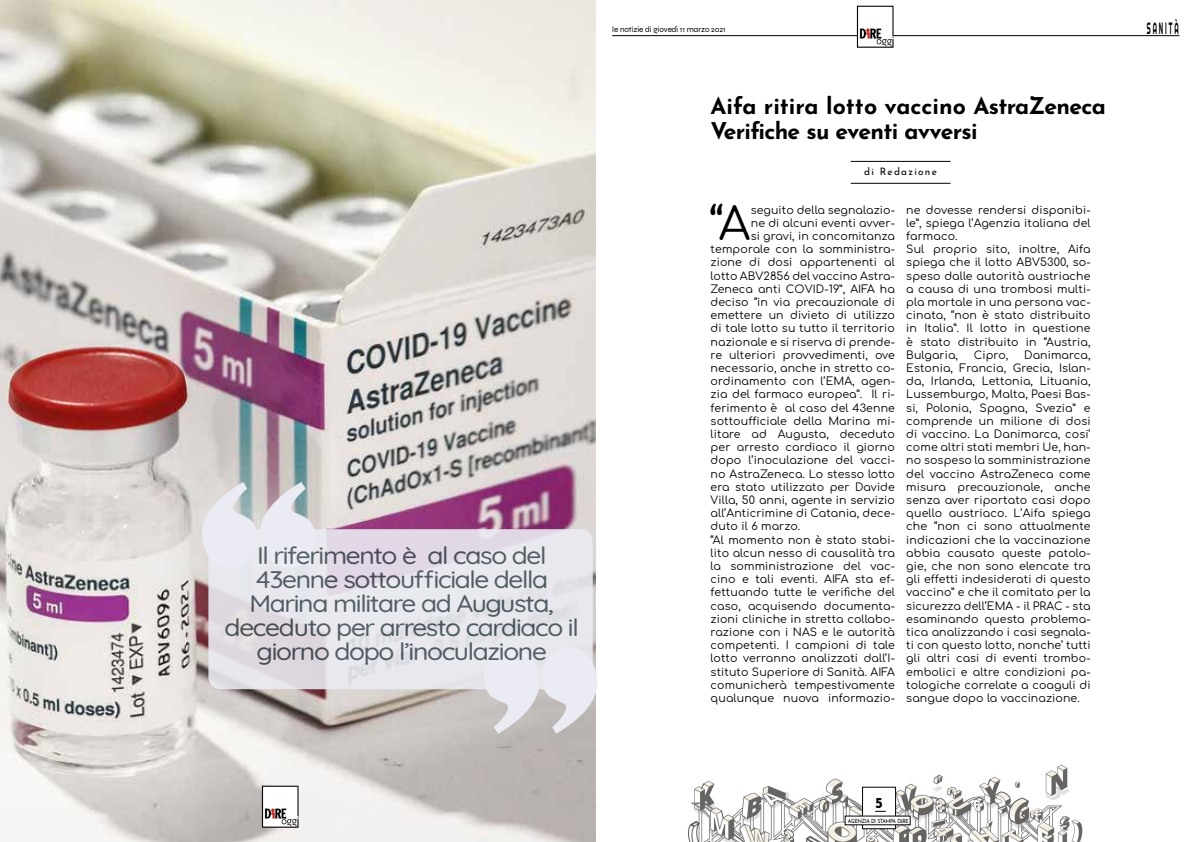
<style>
.page{position:relative;width:1191px;height:842px;background:#fff}
.page>*{position:absolute;margin:0;border:0;box-sizing:border-box;transform-origin:0 0}
.t1{font:44.8px "Comfortaa";color:#000}
.t2{font:300 24px/24px "Quicksand";letter-spacing:-.05em;color:#445258;text-align:center;scale:1.1 1}
.t3{font:700 23px/25px "Josefin Sans";letter-spacing:-.03em;color:#000}
.t4{font:16.4px "Righteous";letter-spacing:.29em;color:#000;scale:.39 1}
.t5{font:700 15px "Josefin Sans";color:#000}
.t6{font:11px/13.2px "Comfortaa";letter-spacing:.01em;color:#000}
.t7{font:10.2px "Josefin Sans";letter-spacing:.13em;color:#000}
.t8{font:8px "Syne";color:#000}
.t9{font:5.7px "Josefin Sans";letter-spacing:-.04em;color:#000;scale:.88 1}
.s1{font-weight:700}
</style>
<div class="page">
<img style="left:688px;top:764px;width:395px;height:78px">
<hr style="left:850px;top:183px;width:100px;height:1px;background:#000">
<hr style="left:850px;top:161px;width:100px;height:1px;background:#000">
<img style="left:0;top:0;width:595px;height:842px">
<svg style="left:202px;top:482px;width:113px;height:86px;background:#d4d5d8"></svg>
<svg style="left:484px;top:648px;width:113px;height:86px;background:#d3d1d3"></svg>
<div style="left:208px;top:529px;width:385px;height:160px;background:linear-gradient(to right,#e4e0e8,#e8e7ef);border-radius:12px"></div>
<hr style="left:612px;top:35px;width:567px;height:1px;background:#000">
<div style="left:862px;top:787px;width:34px;height:42px;background:#fff;border:1px solid #000"></div>
<div style="left:845px;top:816px;width:65px;height:9px;background:#fff"></div>
<img style="left:842px;top:5px;width:74px;height:42px">
<img style="left:247px;top:784px;width:73px;height:43px">
<h2 class="t2" style="left:225px;top:541px;width:323px">Il riferimento è al caso del<br>43enne sottoufficiale della<br>Marina militare ad Augusta, deceduto per arresto cardiaco il giorno dopo l’inoculazione</h2>
<p class="t8" style="left:612px;top:24px;width:115px">le notizie di giovedì 11 marzo 2021</p>
<h3 class="t3" style="left:710px;top:91px;width:397px">Aifa ritira lotto vaccino AstraZeneca<br>Verifiche su eventi avversi</h3>
<p class="t7" style="left:864px;top:164px;width:74px">di Redazione</p>
<h1 class="t1" style="left:710px;top:183px;width:42px">“A</h1>
<p class="t6" style="left:751px;top:202px;width:146px">seguito della segnalazio-</p>
<p class="t6" style="left:751px;top:215px;width:146px">ne di alcuni eventi avver-</p>
<p class="t6" style="left:751px;top:228px;width:146px">si gravi, in concomitanza</p>
<p class="t6" style="left:710px;top:241px;width:186px">temporale con la somministra-</p>
<p class="t6" style="left:710px;top:254px;width:186px">zione di dosi appartenenti al</p>
<p class="t6" style="left:710px;top:268px;width:186px">lotto ABV2856 del vaccino Astra-</p>
<p class="t6" style="left:710px;top:281px;width:186px">Zeneca anti COVID-19”, AIFA ha</p>
<p class="t6" style="left:710px;top:294px;width:186px">deciso “in via precauzionale di</p>
<p class="t6" style="left:710px;top:307px;width:186px">emettere un divieto di utilizzo</p>
<p class="t6" style="left:710px;top:320px;width:186px">di tale lotto su tutto il territorio</p>
<p class="t6" style="left:710px;top:334px;width:186px">nazionale e si riserva di prende-</p>
<p class="t6" style="left:710px;top:347px;width:186px">re ulteriori provvedimenti, ove</p>
<p class="t6" style="left:710px;top:360px;width:186px">necessario, anche in stretto co-</p>
<p class="t6" style="left:710px;top:373px;width:186px">ordinamento con l’EMA, agen-</p>
<p class="t6" style="left:710px;top:386px;width:186px">zia del farmaco europea”. Il ri-</p>
<p class="t6" style="left:710px;top:400px;width:186px">ferimento è al caso del 43enne</p>
<p class="t6" style="left:710px;top:413px;width:186px">sottoufficiale della Marina mi-</p>
<p class="t6" style="left:710px;top:426px;width:186px">litare ad Augusta, deceduto</p>
<p class="t6" style="left:710px;top:439px;width:186px">per arresto cardiaco il giorno</p>
<p class="t6" style="left:710px;top:452px;width:186px">dopo l’inoculazione del vacci-</p>
<p class="t6" style="left:710px;top:466px;width:186px">no AstraZeneca. Lo stesso lotto</p>
<p class="t6" style="left:710px;top:479px;width:186px">era stato utilizzato per Davide</p>
<p class="t6" style="left:710px;top:492px;width:186px">Villa, 50 anni, agente in servizio</p>
<p class="t6" style="left:710px;top:505px;width:186px">all’Anticrimine di Catania, dece-</p>
<p class="t6" style="left:710px;top:518px;width:91px">duto il 6 marzo.</p>
<p class="t6" style="left:710px;top:532px;width:186px">“Al momento non è stato stabi-</p>
<p class="t6" style="left:710px;top:545px;width:186px">lito alcun nesso di causalità tra</p>
<p class="t6" style="left:710px;top:558px;width:186px">la somministrazione del vac-</p>
<p class="t6" style="left:710px;top:571px;width:186px">cino e tali eventi. AIFA sta ef-</p>
<p class="t6" style="left:710px;top:584px;width:186px">fettuando tutte le verifiche del</p>
<p class="t6" style="left:710px;top:598px;width:186px">caso, acquisendo documenta-</p>
<p class="t6" style="left:710px;top:611px;width:186px">zioni cliniche in stretta collabo-</p>
<p class="t6" style="left:710px;top:624px;width:186px">razione con i NAS e le autorità</p>
<p class="t6" style="left:710px;top:637px;width:186px">competenti. I campioni di tale</p>
<p class="t6" style="left:710px;top:650px;width:186px">lotto verranno analizzati dall’I-</p>
<p class="t6" style="left:710px;top:664px;width:186px">stituto Superiore di Sanità. AIFA</p>
<p class="t6" style="left:710px;top:677px;width:186px">comunicherà tempestivamente</p>
<p class="t6" style="left:710px;top:690px;width:186px">qualunque nuova informazio-</p>
<p class="t6" style="left:906px;top:202px;width:186px">ne dovesse rendersi disponibi&shy;le”, spiega l’Agenzia italiana del farmaco.<br>Sul proprio sito, inoltre, Aifa spiega che il lotto ABV5300, so&shy;speso dalle autorità austriache a causa di una trombosi multi&shy;pla mortale in una persona vac&shy;cinata, “non è stato distribuito in Italia”. Il lotto in questione è stato distribuito in “Austria,<br>Bulgaria,</p>
<p class="t6" style="left:973px;top:347px;width:36px">Cipro,</p>
<p class="t6" style="left:906px;top:347px;width:186px;text-align:justify;text-indent:118px">Danimarca, Estonia, Francia, Grecia, Islan&shy;da, Irlanda, Lettonia, Lituania, Lussemburgo, Malta, Paesi Bas&shy;si, Polonia, Spagna, Svezia” e comprende un milione di dosi di vaccino. La Danimarca, cosi’ come altri stati membri Ue, han&shy;no sospeso la somministrazione del vaccino AstraZeneca come misura precauzionale, anche senza aver riportato casi dopo quello austriaco. L’Aifa spiega che “non ci sono attualmente indicazioni che la vaccinazione abbia causato queste patolo&shy;gie, che non sono elencate tra gli effetti indesiderati di questo vaccino” e che il comitato per la sicurezza dell’EMA - il PRAC - sta esaminando questa problema&shy;tica analizzando i casi segnala&shy;ti con questo lotto, nonche’ tutti gli altri casi di eventi trombo&shy;embolici e altre condizioni pa&shy;tologiche correlate a coaguli di sangue dopo la vaccinazione.</p>
<h3 class="t5" style="left:875px;top:792px;width:9px">5</h3>
<p class="t9" style="left:848px;top:816px;width:71px">AGENZIA DI STAMPA D<span class="s1">i</span>RE</p>
<h3 class="t4" style="left:1147px;top:17px;width:83px">SANITÀ</h3>
</div>
